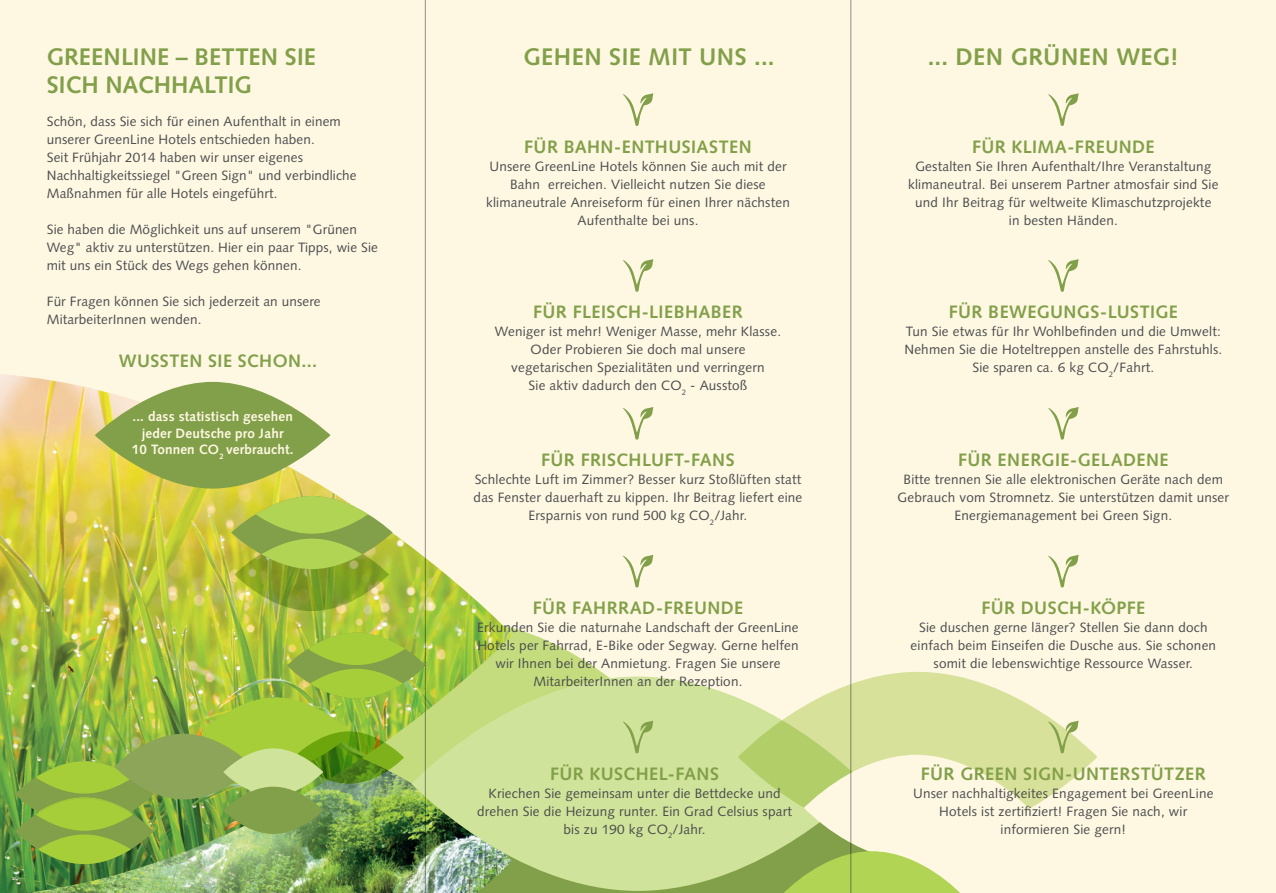
<style>
.page{position:relative;width:1276px;height:893px;background:#fef8e3}
.page>*{position:absolute;margin:0;border:0;box-sizing:border-box;transform-origin:0 0}
.t1{font:700 24px "Syntax LT Std";letter-spacing:.005em;color:#829f49}
.t2{font:700 18px "Syntax LT Std";letter-spacing:.025em;color:#829f49}
.t3{font:13.5px/18px "Syntax LT Std";letter-spacing:.015em;color:#4b4c4d;text-align:center}
.t4{font:700 13.5px/16.5px "Syntax LT Std";letter-spacing:.01em;color:#fef8e3;text-align:center}
</style>
<div class="page">
<div style="left:512px;top:841px;width:337px;height:52px;background:#829f49"></div>
<svg style="left:273px;top:620px;width:371px;height:176px;fill:#c4dc7e"></svg>
<div style="left:411px;top:676px;width:453px;height:215px;background:#d0e39a;border-radius:50%"></div>
<svg style="left:738px;top:672px;width:359px;height:170px;fill:#d8e19a"></svg>
<img style="left:0;top:374px;width:512px;height:519px">
<svg style="left:235px;top:538px;width:154px;height:73px;background:#8aa42d"></svg>
<svg style="left:235px;top:496px;width:154px;height:73px;background:#acc354"></svg>
<svg style="left:95px;top:382px;width:235px;height:107px;background:#94aa57"></svg>
<svg style="left:287px;top:633px;width:138px;height:65px;background:#9cbe3f"></svg>
<svg style="left:15px;top:761px;width:139px;height:103px;background:#89b03e"></svg>
<div style="left:201px;top:697px;width:150px;height:72px;background:#a6ce39;border-radius:50%"></div>
<svg style="left:293px;top:731px;width:111px;height:53px;background:#669a1d"></svg>
<div style="left:114px;top:734px;width:139px;height:65px;background:#8da558;border-radius:50%"></div>
<svg style="left:223px;top:748px;width:100px;height:48px;background:#c4da8a"></svg>
<div style="left:804px;top:755px;width:224px;height:106px;background:#fef8e3;border-radius:50%"></div>
<svg style="left:783px;top:851px;width:177px;height:42px"></svg>
<svg style="left:223px;top:787px;width:100px;height:47px;background:#81a04b"></svg>
<hr style="left:425px;top:0;width:1px;height:893px;background:#939598">
<hr style="left:850px;top:0;width:1px;height:893px;background:#939598">
<svg style="left:623px;top:93px;width:30px;height:33px"></svg>
<svg style="left:1048px;top:93px;width:30px;height:33px"></svg>
<svg style="left:623px;top:259px;width:30px;height:33px"></svg>
<svg style="left:1048px;top:259px;width:30px;height:33px"></svg>
<svg style="left:623px;top:407px;width:30px;height:33px"></svg>
<svg style="left:1048px;top:407px;width:30px;height:33px"></svg>
<svg style="left:623px;top:555px;width:30px;height:33px"></svg>
<svg style="left:1048px;top:555px;width:30px;height:33px"></svg>
<svg style="left:623px;top:721px;width:30px;height:33px"></svg>
<svg style="left:1048px;top:721px;width:30px;height:33px"></svg>
<h1 class="t1" style="left:47px;top:43px;width:176px">GREENLINE – BETTE</h1>
<h1 class="t1" style="left:261px;top:43px;width:54px">N SIE</h1>
<h1 class="t1" style="left:47px;top:71px;width:202px">SICH NACHHALTIG</h1>
<p class="t3" style="left:47px;top:113px;width:311px;text-align:left">Schön, dass Sie sich für einen Aufenthalt in einem unserer GreenLine Hotels entschieden haben.<br>Seit Frühjahr 2014 haben wir unser eigenes Nachhaltigkeitssiegel "Green Sign" und verbindliche Maßnahmen für alle Hotels eingeführt.</p>
<p class="t3" style="left:47px;top:221px;width:333px;text-align:left">Sie haben die Möglichkeit uns auf unserem "Grünen<br>Weg" aktiv zu unterstützen. Hier ein paar Tipps, wie Sie mit uns ein Stück des Wegs gehen können.</p>
<p class="t3" style="left:47px;top:293px;width:275px;text-align:left">Für Fragen können Sie sich jederzeit an unsere<br>MitarbeiterInnen wenden.</p>
<h2 class="t2" style="left:119px;top:351px;width:200px">WUSSTEN SIE SCHON...</h2>
<p class="t4" style="left:132px;top:408px;width:163px">... DASS STATISTISCH GESEHEN<br>JEDER DEUTSCHE PRO JAHR<br>10 TONNEN CO<sub>2</sub> VERBRAUCHT.</p>
<h1 class="t1" style="left:523px;top:43px;width:33px">GEHE</h1>
<h1 class="t1" style="left:584px;top:43px;width:192px">N SIE MIT UNS ...</h1>
<h1 class="t1" style="left:927px;top:43px;width:207px">... DEN GRÜNEN WEG</h1>
<h1 class="t1" style="left:1170px;top:43px;width:9px">!</h1>
<h2 class="t2" style="left:524px;top:136px;width:134px">FÜR BAHN-ENTHU</h2>
<h2 class="t2" style="left:682px;top:136px;width:71px">SIASTE N</h2>
<p class="t3" style="left:486px;top:157px;width:305px">Unsere GreenLine Hotels können Sie auch mit der Bahn erreichen. Vielleicht nutzen Sie diese klimaneutrale Anreiseform für einen Ihrer nächsten Aufenthalte bei uns.</p>
<h2 class="t2" style="left:533px;top:302px;width:211px">FÜR FLEISCH-LIEBHABER</h2>
<p class="t3" style="left:495px;top:323px;width:288px">Weniger ist mehr! Weniger Masse, mehr Klasse.<br>Oder Probieren Sie doch mal unsere vegetarischen Spezialitäten und verringern<br>Sie aktiv dadurch den CO<sub>2</sub> - Ausstoß</p>
<h2 class="t2" style="left:541px;top:450px;width:100px">FÜR FRISCHLUFT</h2>
<h2 class="t2" style="left:683px;top:450px;width:53px">-FANS</h2>
<p class="t3" style="left:473px;top:471px;width:330px">Schlechte Luft im Zimmer? Besser kurz Stoßlüften statt das Fenster dauerhaft zu kippen. Ihr Beitrag liefert eine<br>Ersparnis von rund 500 kg CO<sub>2</sub>/Jahr.</p>
<h2 class="t2" style="left:533px;top:598px;width:200px">FÜR FAH RRAD-FREU NDE</h2>
<p class="t3" style="left:477px;top:618px;width:323px">Erkunden Sie die naturnahe Landschaft der GreenLine Hotels per Fahrrad, E-Bike oder Segway. Gerne helfen wir Ihnen bei der Anmietung. Fragen Sie unsere MitarbeiterInnen an der Rezeption.</p>
<h2 class="t2" style="left:550px;top:763px;width:170px">FÜR KUSCHEL-FANS</h2>
<p class="t3" style="left:477px;top:784px;width:316px">Kriechen Sie gemeinsam unter die Bettdecke und drehen Sie die Heizung runter. Ein Grad Celsius spart bis zu 190 kg CO<sub>2</sub>/Jahr.</p>
<h2 class="t2" style="left:972px;top:136px;width:172px">FÜR KLIMA-FREU NDE</h2>
<p class="t3" style="left:908px;top:157px;width:312px">Gestalten Sie Ihren Aufenthalt/Ihre Veranstaltung klimaneutral. Bei unserem Partner atmosfair sind Sie und Ihr Beitrag für weltweite Klimaschutzprojekte<br>in besten Händen.</p>
<h2 class="t2" style="left:948px;top:302px;width:53px">FÜR BEWEGU</h2>
<h2 class="t2" style="left:1063px;top:302px;width:104px">NGS-LUSTIGE</h2>
<p class="t3" style="left:904px;top:323px;width:319px">Tun Sie etwas für Ihr Wohlbefinden und die Umwelt:<br>Nehmen Sie die Hoteltreppen anstelle des Fahrstuhls.<br>Sie sparen ca. 6 kg CO<sub>2</sub>/Fahrt.</p>
<h2 class="t2" style="left:958px;top:450px;width:210px">FÜR ENERGIE-GELADENE</h2>
<p class="t3" style="left:897px;top:471px;width:333px">Bitte trennen Sie alle elektronischen Geräte nach dem<br>Gebrauch vom Stromnetz. Sie unterstützen damit unser<br>Energiemanagement bei Green Sign.</p>
<h2 class="t2" style="left:981px;top:598px;width:145px">FÜR DUSCH -KÖPFE</h2>
<p class="t3" style="left:910px;top:618px;width:307px">Sie duschen gerne länger? Stellen Sie dann doch einfach beim Einseifen die Dusche aus. Sie schonen somit die lebenswichtige Ressource Wasser.</p>
<h2 class="t2" style="left:921px;top:763px;width:286px">FÜR GREEN SIGN-UNTERSTÜTZER</h2>
<p class="t3" style="left:913px;top:784px;width:302px">Unser nachhaltigkeites Engagement bei GreenLine<br>Hotels ist zertifiziert! Fragen Sie nach, wir informieren Sie gern!</p>
</div>
